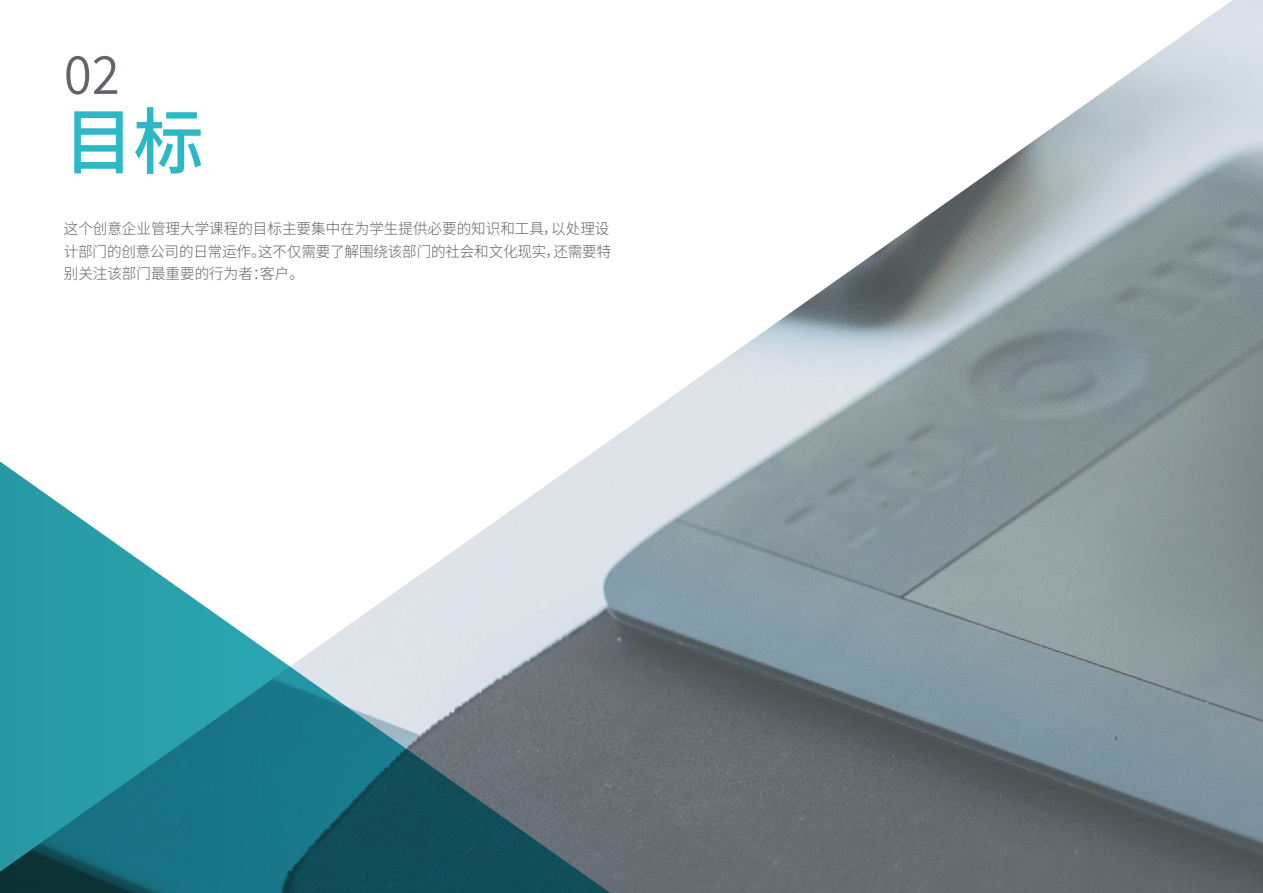
<style>
.page{position:relative;width:1263px;height:893px;background:#fff}
.page>*{position:absolute;margin:0;border:0;box-sizing:border-box;transform-origin:0 0}
.t1{font:500 72px "Source Han Sans CN";color:#2db8c5}
.t2{font:52.5px "Source Han Sans CN";color:#61646a}
.t3{font:300 15px/22.5px "Source Han Sans CN";letter-spacing:-.01em;color:#61646a;text-align:justify}
</style>
<div class="page">
<img style="left:602px;top:0;width:661px;height:893px">
<svg style="left:0;top:446px;width:640px;height:447px"></svg>
<h2 class="t2" style="left:64px;top:45px;width:57px">02</h2>
<h1 class="t1" style="left:64px;top:101px;width:141px">目标</h1>
<p class="t3" style="left:64px;top:218px;width:549px">这个创意企业管理大学课程的目标主要集中在为学生提供必要的知识和工具，以处理设计部门的创意公司的日常运作。这不仅需要了解围绕该部门的社会和文化现实，还需要特别关注该部门最重要的行为者：客户。</p>
</div>
